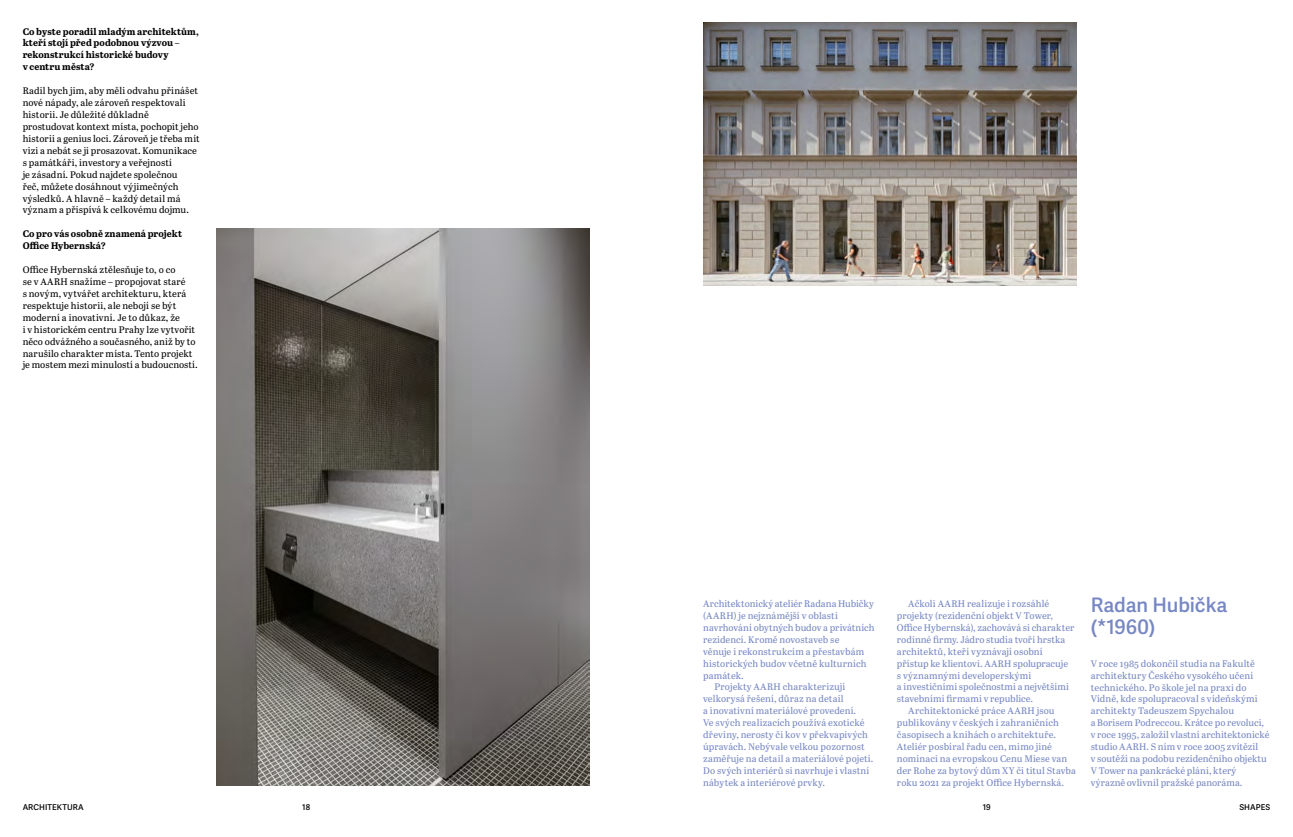
<style>
.page{position:relative;width:1293px;height:837px;background:#fff}
.page>*{position:absolute;margin:0;border:0;box-sizing:border-box;transform-origin:0 0}
.t1{font:600 20px/22px "Adelle Sans";letter-spacing:-.01em;color:#7687c3}
.t2{font:9.5px/11.9px "Abril Text";letter-spacing:.005em;color:#7687c3}
.t3{font:9.5px/11.9px "Abril Text";letter-spacing:.005em;color:#000}
.t4{font:700 9.5px/11.9px "Abril Text";letter-spacing:.005em;color:#000}
.t5{font:600 8px "Adelle Sans";letter-spacing:.01em;color:#000}
</style>
<div class="page">
<img style="left:703px;top:23px;width:373px;height:262px">
<img style="left:216px;top:229px;width:374px;height:556px">
<p class="t4" style="left:23px;top:25px;width:178px">Co byste poradil mladým architektům, kteří stojí před podobnou výzvou – rekonstrukcí historické budovy<br>v centru města?</p>
<p class="t3" style="left:23px;top:84px;width:178px">Radil bych jim, aby měli odvahu přinášet nové nápady, ale zároveň respektovali historii. Je důležité důkladně prostudovat kontext místa, pochopit jeho historii a genius loci. Zároveň je třeba mít vizi a nebát se ji prosazovat. Komunikace s památkáři, investory a veřejností<br>je zásadní. Pokud najdete společnou<br>řeč, můžete dosáhnout výjimečných výsledků. A hlavně – každý detail má význam a přispívá k celkovému dojmu.</p>
<p class="t4" style="left:23px;top:227px;width:161px">Co pro vás osobně znamená projekt<br>Office Hybernská?</p>
<p class="t3" style="left:23px;top:263px;width:177px">Office Hybernská ztělesňuje to, o co<br>se v AARH snažíme – propojovat staré<br>s novým, vytvářet architekturu, která respektuje historii, ale nebojí se být moderní a inovativní. Je to důkaz, že<br>i v historickém centru Prahy lze vytvořit něco odvážného a současného, aniž by to narušilo charakter místa. Tento projekt je mostem mezi minulostí a budoucností.</p>
<p class="t5" style="left:23px;top:802px;width:63px">ARCHITEKTURA</p>
<p class="t2" style="left:703px;top:597px;width:172px">Architektonický ateliér Radana Hubičky</p>
<p class="t2" style="left:703px;top:609px;width:136px">(AARH) je nejznámější v oblasti</p>
<p class="t2" style="left:703px;top:621px;width:173px">navrhování obytných budov a privátních</p>
<p class="t2" style="left:703px;top:632px;width:138px">rezidencí. Kromě novostaveb se</p>
<p class="t2" style="left:703px;top:644px;width:163px">věnuje i rekonstrukcím a přestavbám</p>
<p class="t2" style="left:703px;top:656px;width:165px">historických budov včetně kulturních</p>
<p class="t2" style="left:703px;top:668px;width:42px">památek.</p>
<p class="t2" style="left:714px;top:680px;width:132px">Projekty AARH charakterizují</p>
<p class="t2" style="left:703px;top:692px;width:142px">velkorysá řešení, důraz na detail</p>
<p class="t2" style="left:703px;top:704px;width:154px">a inovativní materiálové provedení.</p>
<p class="t2" style="left:703px;top:716px;width:163px">Ve svých realizacích používá exotické</p>
<p class="t2" style="left:703px;top:728px;width:166px">dřeviny, nerosty či kov v překvapivých</p>
<p class="t2" style="left:703px;top:740px;width:163px">úpravách. Nebývale velkou pozornost</p>
<p class="t2" style="left:703px;top:752px;width:172px">zaměřuje na detail a materiálové pojetí.</p>
<p class="t2" style="left:703px;top:764px;width:168px">Do svých interiérů si navrhuje i vlastní</p>
<p class="t2" style="left:703px;top:775px;width:123px">nábytek a interiérové prvky.</p>
<p class="t2" style="left:908px;top:597px;width:142px">Ačkoli AARH realizuje i rozsáhlé</p>
<p class="t2" style="left:897px;top:609px;width:158px">projekty (rezidenční objekt V Tower,</p>
<p class="t2" style="left:897px;top:621px;width:179px">Office Hybernská), zachovává si charakter</p>
<p class="t2" style="left:897px;top:632px;width:170px">rodinné firmy. Jádro studia tvoří hrstka</p>
<p class="t2" style="left:897px;top:644px;width:147px">architektů, kteří vyznávají osobní</p>
<p class="t2" style="left:897px;top:656px;width:173px">přístup ke klientovi. AARH spolupracuje</p>
<p class="t2" style="left:897px;top:668px;width:136px">s významnými developerskými</p>
<p class="t2" style="left:897px;top:680px;width:173px">a investičními společnostmi a největšími</p>
<p class="t2" style="left:897px;top:692px;width:138px">stavebními firmami v republice.</p>
<p class="t2" style="left:908px;top:704px;width:148px">Architektonické práce AARH jsou</p>
<p class="t2" style="left:897px;top:716px;width:163px">publikovány v českých i zahraničních</p>
<p class="t2" style="left:897px;top:728px;width:161px">časopisech a knihách o architektuře.</p>
<p class="t2" style="left:897px;top:740px;width:157px">Ateliér posbíral řadu cen, mimo jiné</p>
<p class="t2" style="left:897px;top:752px;width:172px">nominaci na evropskou Cenu Miese van</p>
<p class="t2" style="left:897px;top:763px;width:181px">der Rohe za bytový dům XY či titul Stavba</p>
<p class="t2" style="left:897px;top:775px;width:169px">roku 2021 za projekt Office Hybernská.</p>
<h1 class="t1" style="left:1090px;top:594px;width:138px">Radan Hubička (*1960)</h1>
<p class="t2" style="left:1090px;top:656px;width:180px">V roce 1985 dokončil studia na Fakultě architektury Českého vysokého učení technického. Po škole jel na praxi do Vídně, kde spolupracoval s vídeňskými architekty Tadeuszem Spychalou<br>a Borisem Podreccou. Krátce po revoluci, v roce 1995, založil vlastní architektonické studio AARH. S ním v roce 2005 zvítězil<br>v soutěži na podobu rezidenčního objektu V Tower na pankrácké pláni, který výrazně ovlivnil pražské panoráma.</p>
<p class="t5" style="left:302px;top:802px;width:9px">18</p>
<p class="t5" style="left:982px;top:802px;width:9px">19</p>
<p class="t5" style="left:1239px;top:802px;width:32px">SHAPES</p>
</div>
